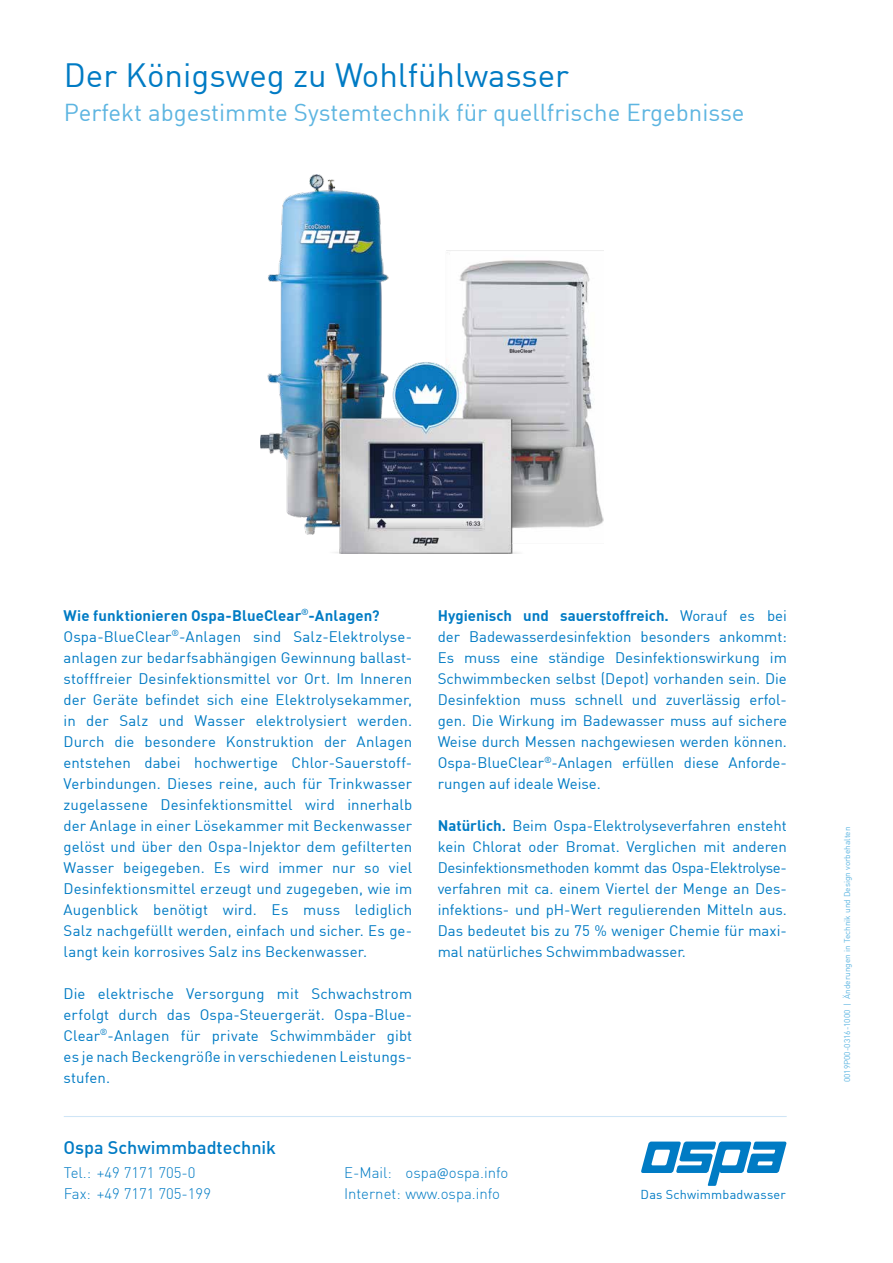
<style>
.page{position:relative;width:893px;height:1263px;background:#fff}
.page>*{position:absolute;margin:0;border:0;box-sizing:border-box;transform-origin:0 0}
.t1{font:33px "DIN";color:#007bc4}
.t2{font:24px "DIN";color:#5db5e1}
.t3{font:500 18px "DIN";color:#007bc4}
.t4{font:15px/21px "DIN";letter-spacing:.005em;color:#007bc4;text-align:justify}
.t5{font:300 15px/21px "DIN";color:#007bc4}
.t6{font:12.75px "DIN";letter-spacing:.02em;color:#007bc4}
.t7{font:8.25px "DIN";color:#5db5e1}
.s1{font-weight:700}
.s2{font-family:"Source Sans Pro";font-weight:400;font-size:13.5px}
</style>
<div class="page">
<hr style="left:64px;top:1116px;width:723px;height:1px;background:#cfe5f6">
<img style="left:260px;top:174px;width:343px;height:380px">
<svg style="left:641px;top:1141px;width:146px;height:45px"></svg>
<h1 class="t1" style="left:64px;top:55px;width:507px">Der Königsweg zu Wohlfühlwasser</h1>
<h2 class="t2" style="left:64px;top:98px;width:682px">Perfekt abgestimmte Systemtechnik für quellfrische Ergebnisse</h2>
<p class="t4" style="left:64px;top:605px;width:350px;text-align:left"><span class="s1">Wie funktionieren Ospa-BlueClear</span><sup>®</sup><span class="s1">-Anlagen?<br></span>Ospa-BlueClear<sup>®</sup>-Anlagen sind Salz-Elektrolyse&shy;anlagen zur bedarfsabhängigen Gewinnung ballast&shy;stofffreier Desinfektionsmittel vor Ort. Im Inneren der Geräte befindet sich eine Elektrolysekammer, in der Salz und Wasser elektrolysiert werden.<br>Durch die besondere Konstruktion der Anlagen entstehen dabei hochwertige Chlor-Sauerstoff-Verbindungen. Dieses reine, auch für Trinkwasser zugelassene Desinfektionsmittel wird innerhalb der Anlage in einer Lösekammer mit Beckenwasser gelöst und über den Ospa-Injektor dem gefilterten Wasser beigegeben. Es wird immer nur so viel Desinfektionsmittel erzeugt und zugegeben, wie im Augenblick benötigt wird. Es muss lediglich Salz nachgefüllt werden, einfach und sicher. Es ge&shy;langt kein korrosives Salz ins Beckenwasser.</p>
<p class="t4" style="left:64px;top:983px;width:350px">Die elektrische Versorgung mit Schwachstrom erfolgt durch das Ospa-Steuergerät. Ospa-Blue-Clear<sup>®</sup>-Anlagen für private Schwimmbäder gibt es je nach Beckengröße in verschiedenen Leistungs&shy;stufen.</p>
<p class="t3" style="left:64px;top:1136px;width:214px">Ospa Schwimmbadtechnik</p>
<p class="t4" style="left:438px;top:605px;width:351px"><span class="s1">Hygienisch und sauerstoffreich.</span> Worauf es bei der Badewasserdesinfektion besonders ankommt:<br>Es muss eine ständige Desinfektionswirkung im Schwimmbecken selbst (Depot) vorhanden sein. Die Desinfektion muss schnell und zuverlässig erfol&shy;gen. Die Wirkung im Badewasser muss auf sichere Weise durch Messen nachgewiesen werden können.<br>Ospa-BlueClear<sup>®</sup>-Anlagen erfüllen diese Anforde&shy;rungen auf ideale Weise.</p>
<p class="t4" style="left:438px;top:815px;width:351px"><span class="s1">Natürlich.</span> Beim Ospa-Elektrolyseverfahren ensteht kein Chlorat oder Bromat. Verglichen mit anderen Desinfektionsmethoden kommt das Ospa-Elektrolyse&shy;verfahren mit ca. einem Viertel der Menge an Des&shy;infektions- und pH-Wert regulierenden Mitteln aus.<br>Das bedeutet bis zu 75 % weniger Chemie für maxi&shy;mal natürliches Schwimmbadwasser.</p>
<p class="t5" style="left:64px;top:1162px;width:149px">Tel.: +49 7171 705-0<br>Fax: +49 7171 705-199</p>
<p class="t5" style="left:344px;top:1162px;width:166px">E-Mail: ospa<span class="s2">@</span>ospa.info<br>Internet: www.ospa.info</p>
<p class="t6" style="left:640px;top:1187px;width:147px">Das Schwimmbadwasser</p>
<p class="t7" style="left:842px;top:1082px;width:257px;rotate:-90deg">0019P00-0316-1000 | Änderungen in Technik und Design vorbehalten</p>
</div>
